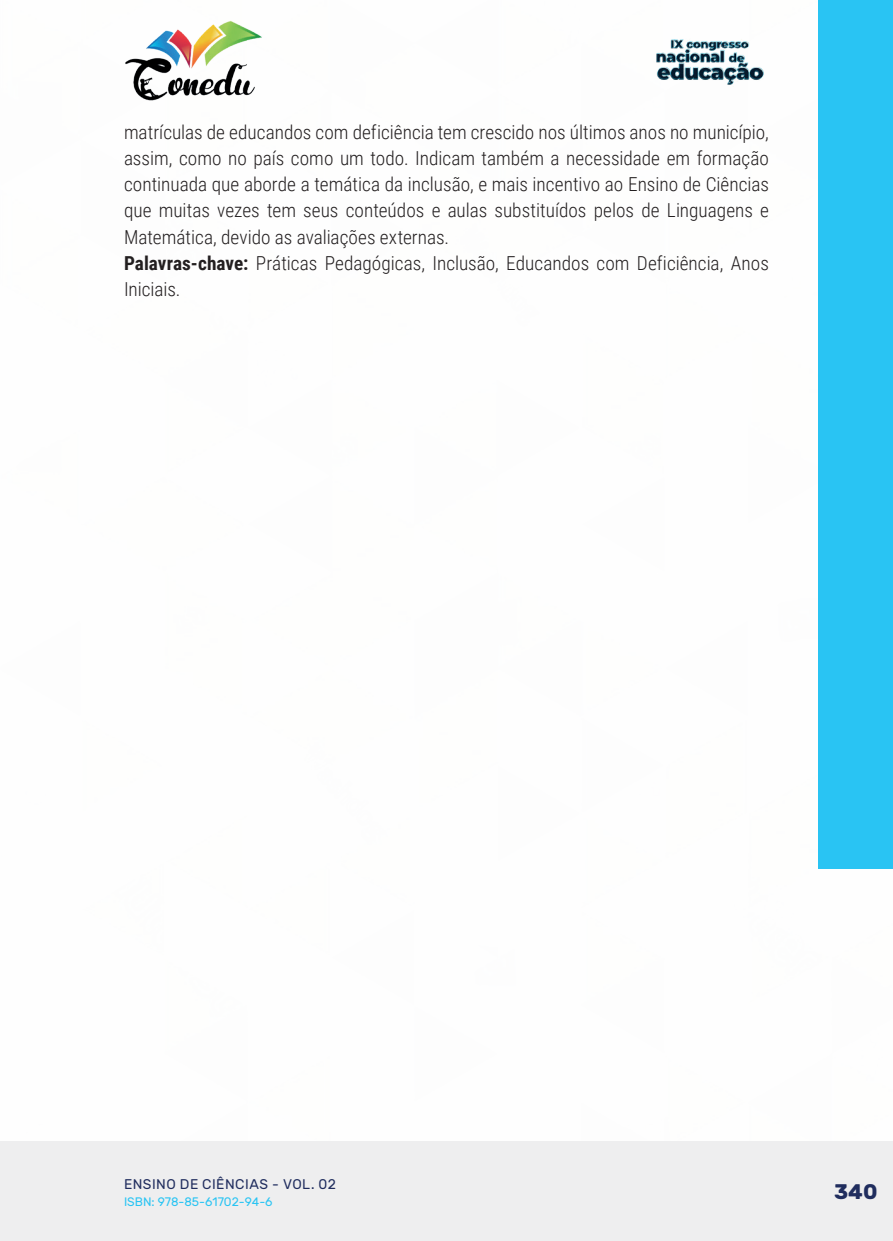
<style>
.page{position:relative;width:893px;height:1241px;background:#fff}
.page>*{position:absolute;margin:0;border:0;box-sizing:border-box;transform-origin:0 0}
.t1{font:700 21px "Rubik";color:#202d5e}
._5_CORPO_RESUMO{font:300 19.25px/26.2px "Roboto Condensed";color:#231f20;text-align:justify}
._6_PALAVRAS-CHAVE{font:300 19.25px/26.2px "Roboto Condensed";color:#231f20}
.t2{font:14px "Rubik";letter-spacing:.035em;color:#202d5e}
.t3{font:12.25px "Rubik";color:#29c4f3}
.s1{font-weight:700}
</style>
<div class="page">
<div style="left:0;top:1141px;width:893px;height:99px;background:#eeeeef"></div>
<div style="left:819px;top:0;width:74px;height:868px;background:#29c4f3"></div>
<img style="left:125px;top:20px;width:137px;height:81px">
<img style="left:656px;top:39px;width:108px;height:46px">
<p class="_5_CORPO_RESUMO" style="left:124px;top:118px;width:646px">matrículas de educandos com deficiência tem crescido nos últimos anos no município, assim, como no país como um todo. Indicam também a necessidade em formação continuada que aborde a temática da inclusão, e mais incentivo ao Ensino de Ciências que muitas vezes tem seus conteúdos e aulas substituídos pelos de Linguagens e Matemática, devido as avaliações externas.</p>
<p class="_6_PALAVRAS-CHAVE" style="left:124px;top:249px;width:646px"><span class="s1">Palavras-chave:</span> Práticas Pedagógicas, Inclusão, Educandos com Deficiência, Anos<br>Iniciais.</p>
<p class="t2" style="left:124px;top:1175px;width:213px">ENSINO DE CIÊNCIAS - VOL. 02</p>
<p class="t3" style="left:124px;top:1194px;width:150px">ISBN: 978-85-61702-94-6</p>
<p class="t1" style="left:834px;top:1179px;width:45px">340</p>
</div>
